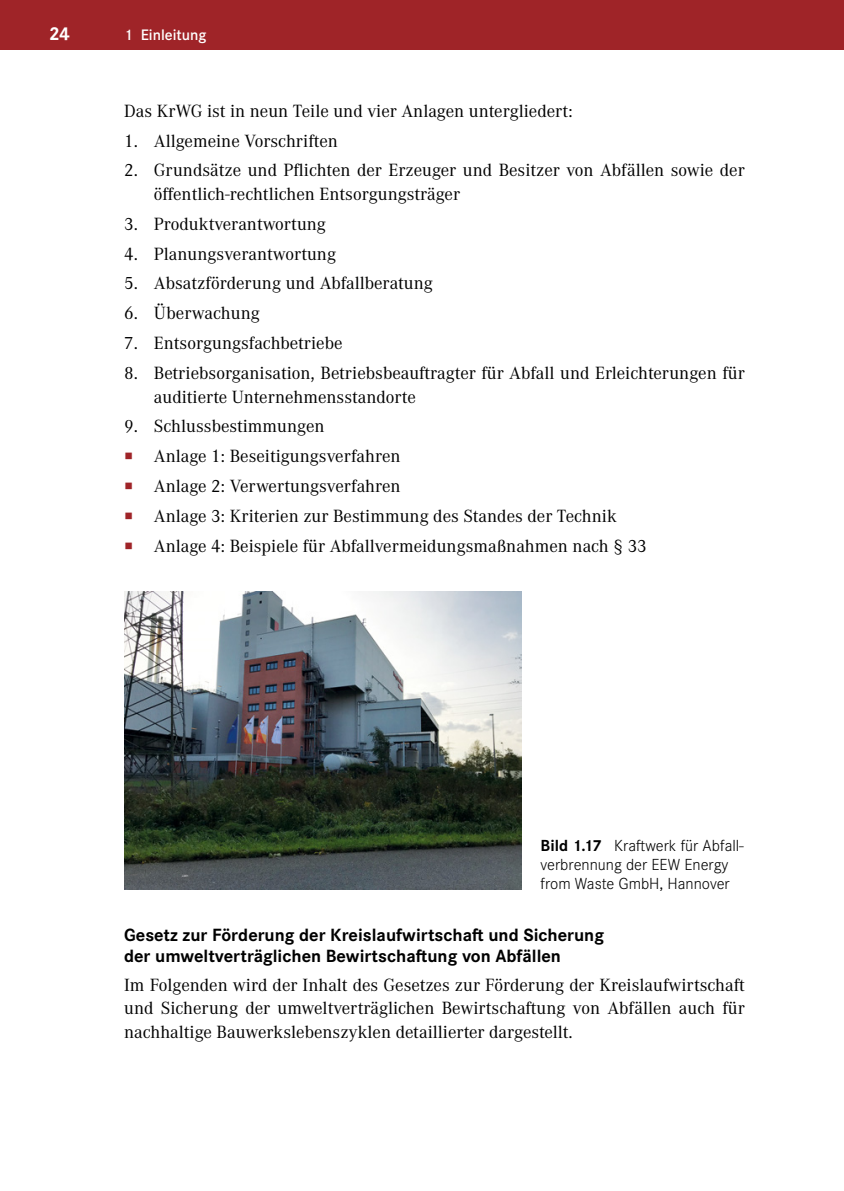
<style>
.page{position:relative;width:844px;height:1191px;background:#fff}
.page>*{position:absolute;margin:0;border:0;box-sizing:border-box;transform-origin:0 0}
.t1{font:700 19.25px "Corporate S Pro";color:#fff}
.t2{font:18.38px/23.6px "Corporate A Pro";color:#000}
.t3{font:700 18.38px/21.5px "Corporate S Pro";color:#000}
.t4{font:300 16.62px/19.2px "Corporate S Pro";color:#000}
.t5{font:600 15.75px "Corporate S Pro";color:#fff}
.s1{font-weight:700}
</style>
<div class="page">
<div style="left:0;top:0;width:843px;height:50px;background:#9f2428"></div>
<hr style="left:843px;top:0;width:1px;height:50px;background:#9f2428">
<img style="left:124px;top:591px;width:397px;height:298px">
<p class="t1" style="left:50px;top:18px;width:22px">24</p>
<p class="t5" style="left:124px;top:23px;width:84px">1 Einleitung</p>
<p class="t2" style="left:124px;top:98px;width:450px">Das KrWG ist in neun Teile und vier Anlagen untergliedert:</p>
<p class="t2" style="left:124px;top:128px;width:215px">1. Allgemeine Vorschriften</p>
<p class="t2" style="left:154px;top:158px;width:592px;text-indent:-30px">2. Grundsätze und Pflichten der Erzeuger und Besitzer von Abfällen sowie der öffentlich-rechtlichen Entsorgungsträger</p>
<p class="t2" style="left:124px;top:211px;width:203px">3. Produktverantwortung</p>
<p class="t2" style="left:124px;top:241px;width:213px">4. Planungsverantwortung</p>
<p class="t2" style="left:124px;top:271px;width:310px">5. Absatzförderung und Abfallberatung</p>
<p class="t2" style="left:124px;top:301px;width:137px">6. Überwachung</p>
<p class="t2" style="left:124px;top:330px;width:220px">7. Entsorgungsfachbetriebe</p>
<p class="t2" style="left:154px;top:360px;width:592px;text-indent:-30px">8. Betriebsorganisation, Betriebsbeauftragter für Abfall und Erleichterungen für auditierte Unternehmensstandorte</p>
<p class="t2" style="left:154px;top:411px;width:494px;line-height:29.8px;text-indent:-30px">9. Schlussbestimmungen<br>Anlage 1: Beseitigungsverfahren<br>Anlage 2: Verwertungsverfahren<br>Anlage 3: Kriterien zur Bestimmung des Standes der Technik Anlage 4: Beispiele für Abfallvermeidungsmaßnahmen nach § 33</p>
<p class="t4" style="left:540px;top:834px;width:205px"><span class="s1">Bild 1.17</span> Kraftwerk für Abfall&shy;verbrennung der EEW Energy from Waste GmbH, Hannover</p>
<p class="t3" style="left:124px;top:922px;width:481px">Gesetz zur Förderung der Kreislaufwirtschaft und Sicherung der umweltverträglichen Bewirtschaftung von Abfällen</p>
<p class="t2" style="left:124px;top:972px;width:622px;text-align:justify">Im Folgenden wird der Inhalt des Gesetzes zur Förderung der Kreislaufwirtschaft und Sicherung der umweltverträglichen Bewirtschaftung von Abfällen auch für nachhaltige Bauwerkslebenszyklen detaillierter dargestellt.</p>
</div>
